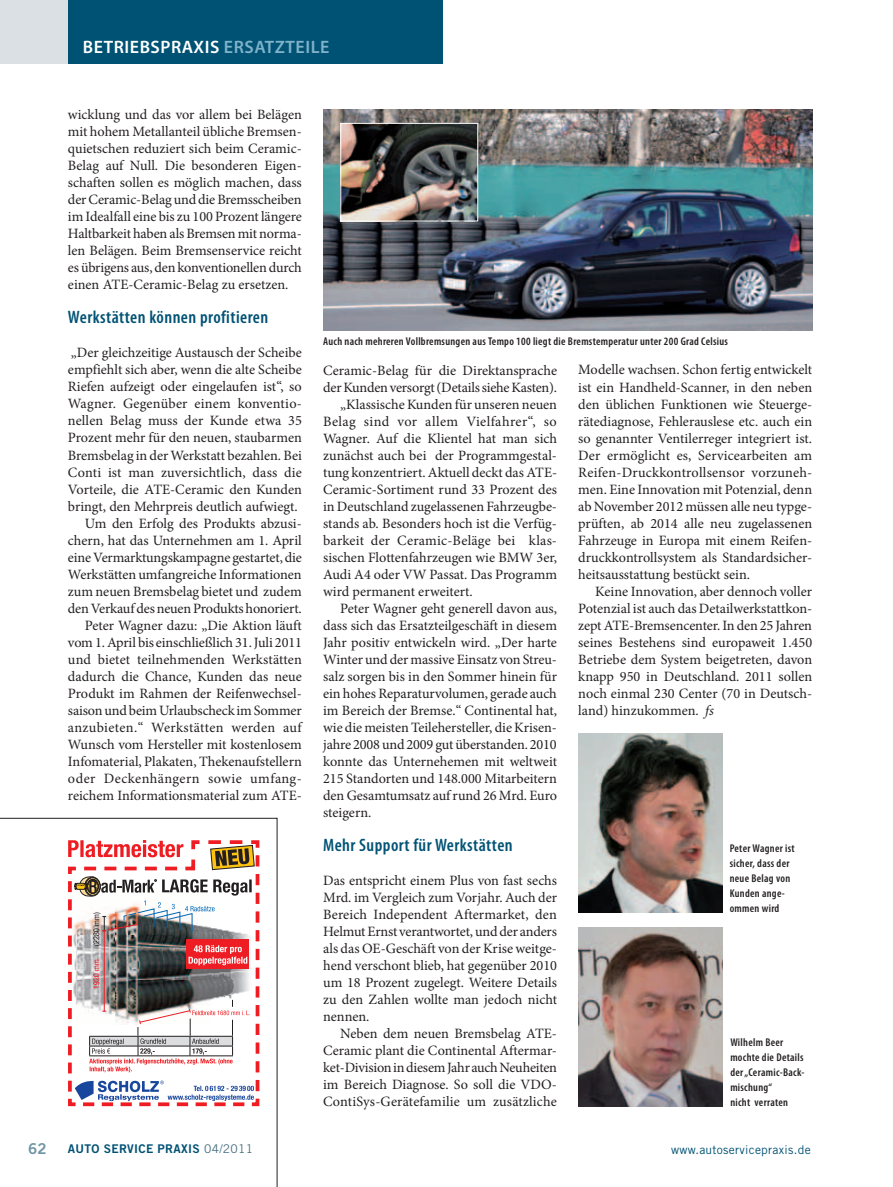
<style>
.page{position:relative;width:893px;height:1187px;background:#fff}
.page>*{position:absolute;margin:0;border:0;box-sizing:border-box;transform-origin:0 0}
.t1{font:600 condensed 18px "Myriad Pro";letter-spacing:.025em;color:#005274}
.t2{font:600 18px "Myriad Pro";letter-spacing:.03em;color:#fff}
.t3{font:15px "Trade Gothic LT Std Bd 2";color:#7195a6}
.t4{font:14.25px/17px "Minion Pro";color:#231f20;text-align:justify}
.t5{font:14.25px "Minion Pro";letter-spacing:.03em;color:#231f20}
.t6{font:14.25px "Minion Pro";letter-spacing:.025em;color:#231f20}
.t7{font:12px "Trade Gothic LT Std Bd 2";letter-spacing:.025em;color:#005274}
.t8{font:12px "Trade Gothic LT Std";letter-spacing:.025em;color:#005274}
.t9{font:600 condensed 11.25px/15px "Myriad Pro";letter-spacing:.025em;color:#231f20}
.s1{color:#7fb2c9}
.s2{font-style:italic}
.s3{font-family:"Trade Gothic LT Std";color:#456e80}
</style>
<div class="page">
<div style="left:0;top:0;width:68px;height:64px;background:#dae0e3"></div>
<div style="left:68px;top:0;width:374px;height:64px;background:#005274"></div>
<svg style="left:0;top:817px;width:277px;height:369px"></svg>
<img style="left:68px;top:840px;width:191px;height:266px">
<img style="left:578px;top:927px;width:145px;height:179px">
<img style="left:578px;top:733px;width:145px;height:179px">
<img style="left:323px;top:109px;width:489px;height:221px">
<img style="left:342px;top:125px;width:134px;height:94px">
<div style="left:340px;top:123px;width:138px;height:98px;border:1px solid #fff"></div>
<p class="t2" style="left:83px;top:35px;width:248px">BETRIEBSPRAXIS <span class="s1">ERSATZTEILE</span></p>
<p class="t4" style="left:68px;top:106px;width:235px">wicklung und das vor allem bei Belägen mit hohem Metallanteil übliche Bremsen&shy;quietschen reduziert sich beim Ceramic-Belag auf Null. Die besonderen Eigen&shy;schaften sollen es möglich machen, dass der Ceramic-Belag und die Bremsscheiben im Idealfall eine bis zu 100 Prozent längere Haltbarkeit haben als Bremsen mit norma&shy;len Belägen. Beim Bremsenservice reicht es übrigens aus, den konventionellen durch einen ATE-Ceramic-Belag zu ersetzen.</p>
<p class="t1" style="left:68px;top:307px;width:202px">Werkstätten können profitieren</p>
<p class="t4" style="left:71px;top:344px;width:233px">„Der gleichzeitige Austausch der Scheibe</p>
<p class="t4" style="left:68px;top:361px;width:235px">empfiehlt sich aber, wenn die alte Scheibe</p>
<p class="t4" style="left:68px;top:378px;width:235px">Riefen aufzeigt oder eingelaufen ist“, so</p>
<p class="t4" style="left:68px;top:395px;width:235px">Wagner. Gegenüber einem konventio-</p>
<p class="t4" style="left:68px;top:412px;width:235px">nellen Belag muss der Kunde etwa 35</p>
<p class="t4" style="left:68px;top:429px;width:235px">Prozent mehr für den neuen, staubarmen</p>
<p class="t4" style="left:68px;top:446px;width:235px">Bremsbelag in der Werkstatt bezahlen. Bei</p>
<p class="t4" style="left:68px;top:463px;width:235px">Conti ist man zuversichtlich, dass die</p>
<p class="t4" style="left:68px;top:480px;width:235px">Vorteile, die ATE-Ceramic den Kunden</p>
<p class="t4" style="left:68px;top:497px;width:231px">bringt, den Mehrpreis deutlich aufwiegt.</p>
<p class="t4" style="left:85px;top:514px;width:218px">Um den Erfolg des Produkts abzusi-</p>
<p class="t4" style="left:68px;top:531px;width:235px">chern, hat das Unternehmen am 1. April</p>
<p class="t4" style="left:68px;top:548px;width:236px">eine Vermarktungskampagne gestartet, die</p>
<p class="t4" style="left:68px;top:565px;width:235px">Werkstätten umfangreiche Informationen</p>
<p class="t4" style="left:68px;top:582px;width:235px">zum neuen Bremsbelag bietet und zudem</p>
<p class="t4" style="left:68px;top:599px;width:235px">den Verkauf des neuen Produkts honoriert.</p>
<p class="t4" style="left:85px;top:616px;width:218px">Peter Wagner dazu: „Die Aktion läuft</p>
<p class="t4" style="left:68px;top:633px;width:236px">vom 1. April bis einschließlich 31. Juli 2011</p>
<p class="t4" style="left:68px;top:650px;width:235px">und bietet teilnehmenden Werkstätten</p>
<p class="t4" style="left:68px;top:667px;width:235px">dadurch die Chance, Kunden das neue</p>
<p class="t4" style="left:68px;top:684px;width:235px">Produkt im Rahmen der Reifenwechsel-</p>
<p class="t4" style="left:68px;top:702px;width:235px">saison und beim Urlaubscheck im Sommer</p>
<p class="t6" style="left:68px;top:717px;width:235px">anzubieten.“ Werkstätten werden auf</p>
<p class="t4" style="left:68px;top:736px;width:235px">Wunsch vom Hersteller mit kostenlosem</p>
<p class="t4" style="left:68px;top:753px;width:235px">Infomaterial, Plakaten, Thekenaufstellern</p>
<p class="t5" style="left:68px;top:768px;width:235px">oder Deckenhängern sowie umfang-</p>
<p class="t4" style="left:68px;top:787px;width:235px">reichem Informationsmaterial zum ATE-</p>
<p class="t9" style="left:323px;top:334px;width:406px">Auch nach mehreren Vollbremsungen aus Tempo 100 liegt die Bremstemperatur unter 200 Grad Celsius</p>
<p class="t4" style="left:323px;top:361px;width:235px">Ceramic-Belag für die Direktansprache</p>
<p class="t4" style="left:323px;top:378px;width:236px">der Kunden versorgt (Details siehe Kasten).</p>
<p class="t4" style="left:340px;top:395px;width:218px">„Klassische Kunden für unseren neuen</p>
<p class="t5" style="left:323px;top:411px;width:235px">Belag sind vor allem Vielfahrer“, so</p>
<p class="t4" style="left:323px;top:429px;width:235px">Wagner. Auf die Klientel hat man sich</p>
<p class="t4" style="left:323px;top:446px;width:235px">zunächst auch bei der Programmgestal-</p>
<p class="t4" style="left:323px;top:463px;width:236px">tung konzentriert. Aktuell deckt das ATE-</p>
<p class="t4" style="left:323px;top:480px;width:235px">Ceramic-Sortiment rund 33 Prozent des</p>
<p class="t4" style="left:323px;top:498px;width:235px">in Deutschland zugelassenen Fahrzeugbe-</p>
<p class="t4" style="left:323px;top:515px;width:235px">stands ab. Besonders hoch ist die Verfüg-</p>
<p class="t4" style="left:323px;top:532px;width:235px">barkeit der Ceramic-Beläge bei klas-</p>
<p class="t4" style="left:323px;top:549px;width:235px">sischen Flottenfahrzeugen wie BMW 3er,</p>
<p class="t4" style="left:323px;top:566px;width:235px">Audi A4 oder VW Passat. Das Programm</p>
<p class="t4" style="left:323px;top:583px;width:151px">wird permanent erweitert.</p>
<p class="t4" style="left:340px;top:600px;width:218px">Peter Wagner geht generell davon aus,</p>
<p class="t4" style="left:323px;top:617px;width:235px">dass sich das Ersatzteilgeschäft in diesem</p>
<p class="t4" style="left:323px;top:634px;width:235px">Jahr positiv entwickeln wird. „Der harte</p>
<p class="t4" style="left:323px;top:651px;width:235px">Winter und der massive Einsatz von Streu-</p>
<p class="t4" style="left:323px;top:668px;width:235px">salz sorgen bis in den Sommer hinein für</p>
<p class="t4" style="left:323px;top:685px;width:235px">ein hohes Reparaturvolumen, gerade auch</p>
<p class="t4" style="left:323px;top:702px;width:235px">im Bereich der Bremse.“ Continental hat,</p>
<p class="t4" style="left:323px;top:719px;width:235px">wie die meisten Teilehersteller, die Krisen-</p>
<p class="t4" style="left:323px;top:736px;width:235px">jahre 2008 und 2009 gut überstanden. 2010</p>
<p class="t4" style="left:323px;top:753px;width:235px">konnte das Unternehemen mit weltweit</p>
<p class="t4" style="left:323px;top:770px;width:235px">215 Standorten und 148.000 Mitarbeitern</p>
<p class="t4" style="left:323px;top:787px;width:235px">den Gesamtumsatz auf rund 26 Mrd. Euro</p>
<p class="t4" style="left:323px;top:804px;width:50px">steigern.</p>
<p class="t1" style="left:323px;top:835px;width:191px">Mehr Support für Werkstätten</p>
<p class="t4" style="left:323px;top:871px;width:235px">Das entspricht einem Plus von fast sechs Mrd. im Vergleich zum Vorjahr. Auch der Bereich Independent Aftermarket, den Helmut Ernst verantwortet, und der anders als das OE-Geschäft von der Krise weitge&shy;hend verschont blieb, hat gegenüber 2010 um 18 Prozent zugelegt. Weitere Details zu den Zahlen wollte man jedoch nicht nennen.</p>
<p class="t4" style="left:323px;top:1025px;width:235px;text-indent:17px">Neben dem neuen Bremsbelag ATE-Ceramic plant die Continental Aftermar&shy;ket-Division in diesem Jahr auch Neuheiten im Bereich Diagnose. So soll die VDO-ContiSys-Gerätefamilie um zusätzliche</p>
<p class="t4" style="left:578px;top:361px;width:235px">Modelle wachsen. Schon fertig entwickelt ist ein Handheld-Scanner, in den neben den üblichen Funktionen wie Steuerge&shy;rätediagnose, Fehlerauslese etc. auch ein so genannter Ventilerreger integriert ist.<br>Der ermöglicht es, Servicearbeiten am Reifen-Druckkontrollsensor vorzuneh&shy;men. Eine Innovation mit Potenzial, denn ab November 2012 müssen alle neu typge&shy;prüften, ab 2014 alle neu zugelassenen Fahrzeuge in Europa mit einem Reifen&shy;druckkontrollsystem als Standardsicher&shy;heitsausstattung bestückt sein.</p>
<p class="t4" style="left:578px;top:582px;width:235px;text-indent:17px">Keine Innovation, aber dennoch voller Potenzial ist auch das Detailwerkstattkon&shy;zept ATE-Bremsencenter. In den 25 Jahren seines Bestehens sind europaweit 1.450<br>Betriebe dem System beigetreten, davon knapp 950 in Deutschland. 2011 sollen noch einmal 230 Center (70 in Deutsch&shy;land) hinzukommen. <span class="s2">fs</span></p>
<p class="t9" style="left:730px;top:841px;width:67px">Peter Wagner ist sicher, dass der neue Belag von<br>Kunden ange&shy;ommen wird</p>
<p class="t9" style="left:730px;top:1034px;width:76px">Wilhelm Beer mochte die Details der „Ceramic-Back&shy;mischung“<br>nicht verraten</p>
<p class="t3" style="left:28px;top:1139px;width:20px">62</p>
<p class="t7" style="left:68px;top:1141px;width:187px">AUTO SERVICE PRAXIS <span class="s3">04/2011</span></p>
<p class="t8" style="left:671px;top:1141px;width:141px">www.autoservicepraxis.de</p>
</div>
